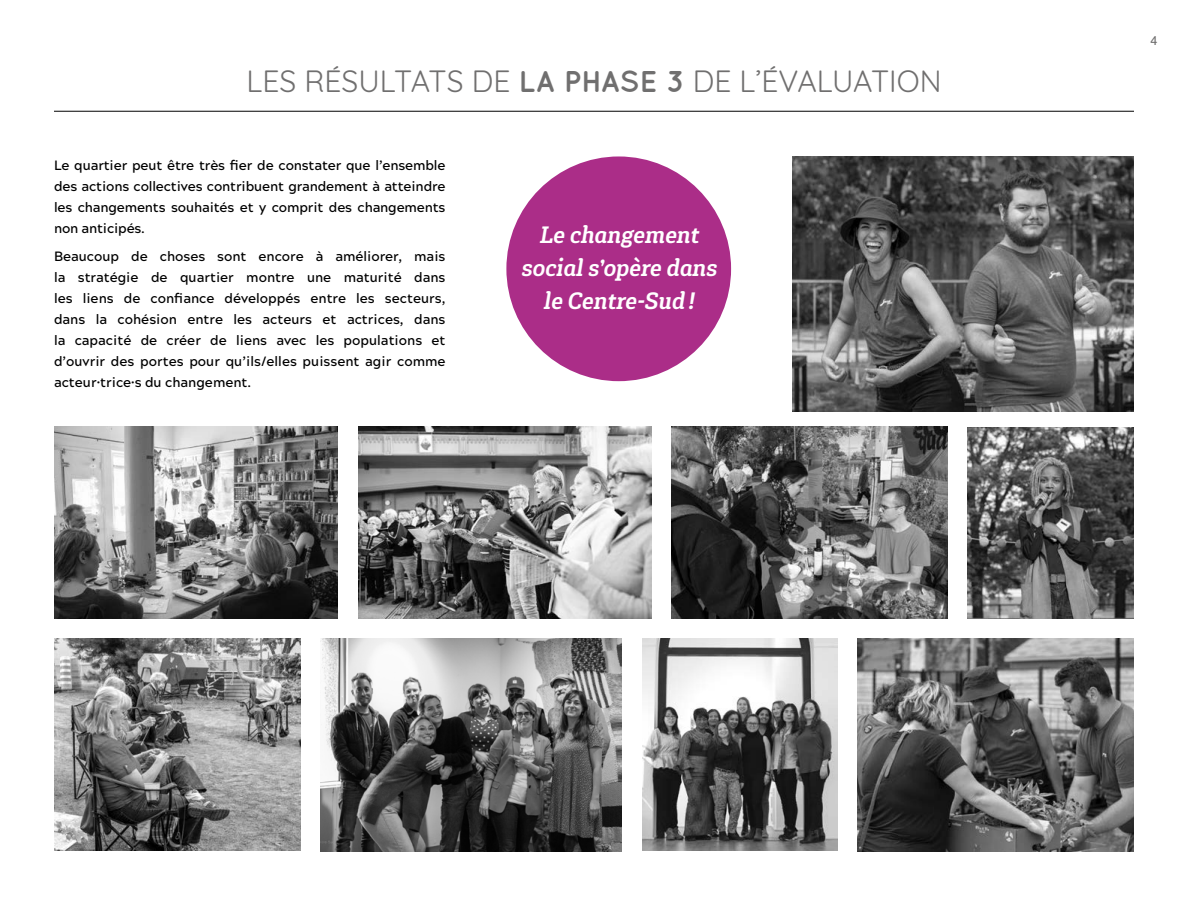
<style>
.page{position:relative;width:1188px;height:918px;background:#fff}
.page>*{position:absolute;margin:0;border:0;box-sizing:border-box;transform-origin:0 0}
.t1{font:30px "Quicksand";color:#706f6f}
.t2{font:italic 700 23.7px/33.2px "Gaspo Slab";color:#fff;text-align:center}
.t3{font:500 13.5px/21px "Acherus Grotesque";letter-spacing:-.005em;color:#000;text-align:justify}
.t4{font:13.5px "Nimbus San";color:#706f6f}
.s1{font-weight:700}
</style>
<div class="page">
<div style="left:506px;top:156px;width:225px;height:225px;background:#ab2d88;border-radius:50%"></div>
<hr style="left:54px;top:111px;width:1080px;height:1px;background:#000">
<img style="left:792px;top:156px;width:342px;height:255px">
<img style="left:858px;top:638px;width:276px;height:214px">
<img style="left:54px;top:638px;width:246px;height:212px">
<img style="left:54px;top:426px;width:283px;height:192px">
<img style="left:321px;top:638px;width:300px;height:214px">
<img style="left:642px;top:638px;width:195px;height:212px">
<img style="left:968px;top:427px;width:166px;height:191px">
<img style="left:671px;top:426px;width:277px;height:193px">
<img style="left:358px;top:426px;width:293px;height:192px">
<h1 class="t1" style="left:246px;top:58px;width:697px">LES RÉSULTATS DE <span class="s1">LA PHASE 3</span> DE L’ÉVALUATION</h1>
<p class="t3" style="left:54px;top:154px;width:393px">Le quartier peut être très fier de constater que l’ensemble des actions collectives contribuent grandement à atteindre les changements souhaités et y comprit des changements non anticipés.</p>
<p class="t3" style="left:54px;top:245px;width:393px">Beaucoup de choses sont encore à améliorer, mais la stratégie de quartier montre une maturité dans les liens de confiance développés entre les secteurs, dans la cohésion entre les acteurs et actrices, dans la capacité de créer de liens avec les populations et d’ouvrir des portes pour qu’ils/elles puissent agir comme acteur·trice·s du changement.</p>
<h2 class="t2" style="left:521px;top:218px;width:197px">Le changement social s’opère dans le Centre-Sud!</h2>
<p class="t4" style="left:1150px;top:33px;width:9px">4</p>
</div>
